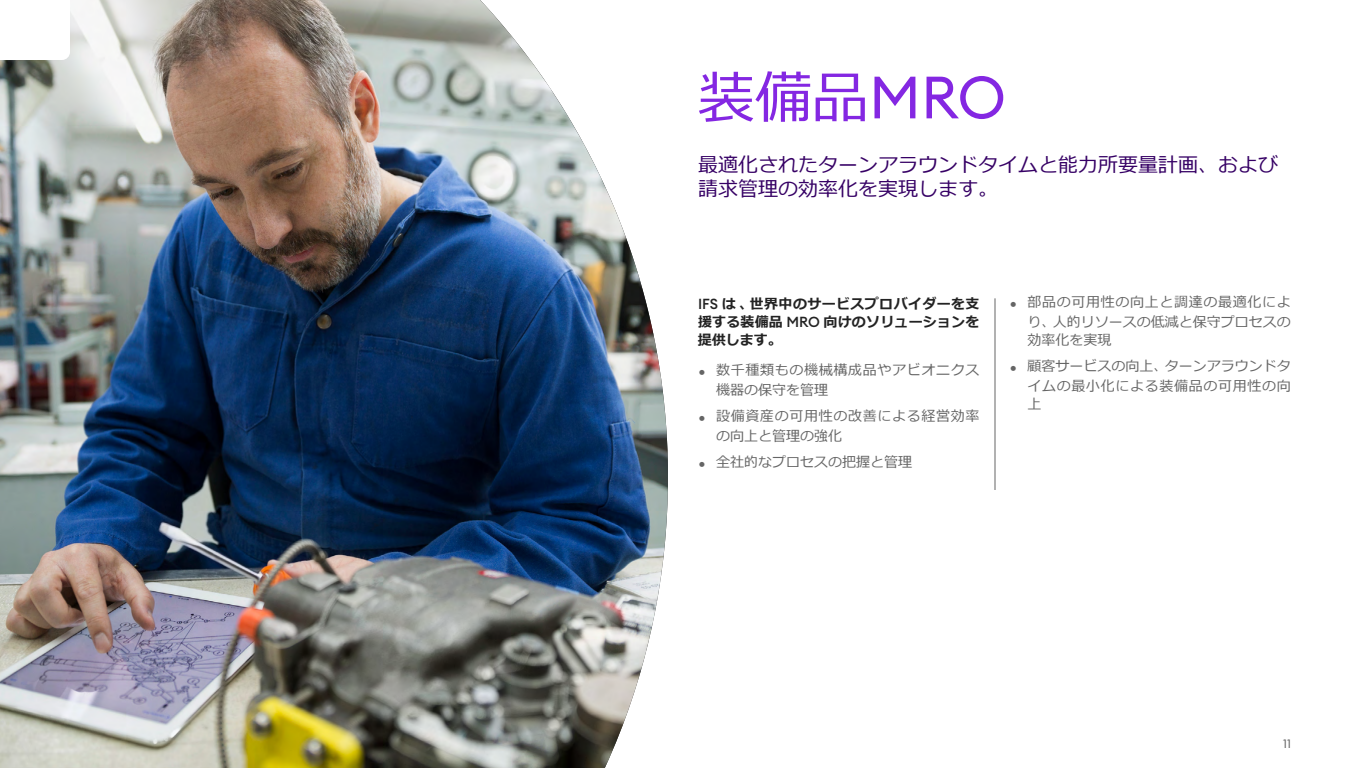
<style>
.page{position:relative;width:1366px;height:768px;background:#fff}
.page>*{position:absolute;margin:0;border:0;box-sizing:border-box;transform-origin:0 0}
.t1{font:57px "Meiryo";color:#8427e2}
.t2{font:20px/24px "Meiryo";color:#360065}
.t3{font:14px/20px "Meiryo";letter-spacing:.05em;color:#656565}
.t4{font:700 14px/18px "Meiryo";letter-spacing:.015em;color:#232323;text-align:justify}
.t5{font:14px "Meiryo";color:#656565}
.t6{font:12px "Euclid Circular A";color:#656565}
.s1{font-family:"Euclid Circular A";font-size:58.7px}
.s2{font-family:"Euclid Circular A";font-weight:500;font-size:14.4px}
.s3{font-family:"Euclid Circular A";font-size:18.5px}
</style>
<div class="page">
<img style="left:0;top:0;width:668px;height:768px">
<hr style="left:994px;top:298px;width:2px;height:192px;background:#656565">
<svg style="left:0;top:0;width:70px;height:60px"></svg>
<h1 class="t1" style="left:698px;top:58px;width:309px">装備品<span class="s1">MRO</span></h1>
<h2 class="t2" style="left:698px;top:154px;width:581px">最適化されたターンアラウンドタイムと能力所要量計画、および請求管理の効率化を実現します。</h2>
<p class="t4" style="left:698px;top:295px;width:283px"><span class="s2">IFS</span> は､世界中のサービスプロバイダーを支援する装備品 <span class="s2">MRO</span> 向けのソリューションを提供します。</p>
<p class="t3" style="left:716px;top:361px;width:265px;text-indent:-18px"><span class="s3">•</span> 数千種類もの機械構成品やアビオニクス機器の保守を管理</p>
<p class="t3" style="left:716px;top:407px;width:265px;text-indent:-18px"><span class="s3">•</span> 設備資産の可用性の改善による経営効率の向上と管理の強化</p>
<p class="t5" style="left:698px;top:452px;width:215px"><span class="s3">•</span> 全社的なプロセスの把握と管理</p>
<p class="t3" style="left:1010px;top:293px;width:283px;text-align:right"><span class="s3">•</span> 部品の可用性の向上と調達の最適化により､人的リソースの低減と保守プロセスの</p>
<p class="t3" style="left:1028px;top:331px;width:85px">効率化を実現</p>
<p class="t3" style="left:1010px;top:357px;width:283px;text-align:right"><span class="s3">•</span> 顧客サービスの向上､ターンアラウンドタイムの最小化による装備品の可用性の向</p>
<p class="t3" style="left:1028px;top:395px;width:15px">上</p>
<p class="t6" style="left:1283px;top:736px;width:9px">11</p>
</div>
